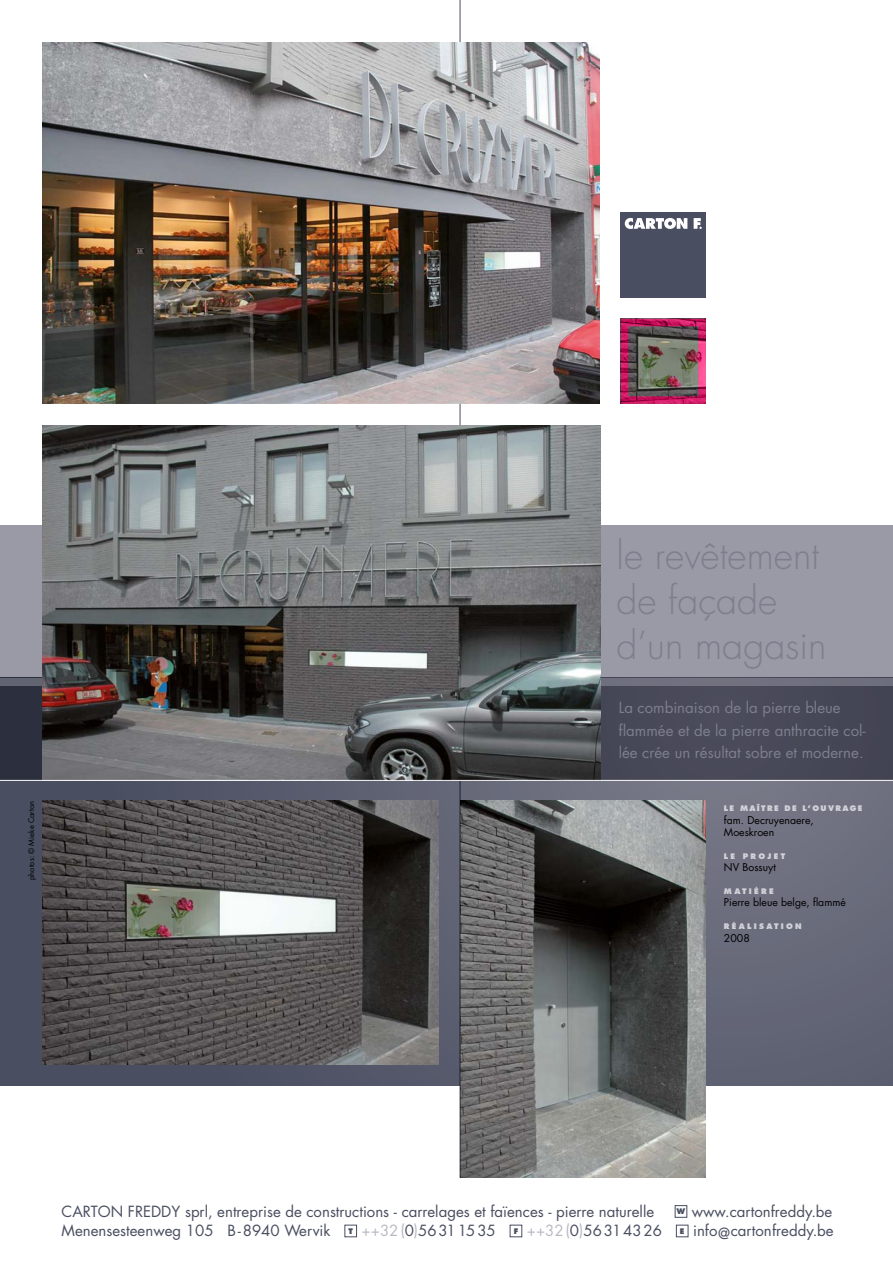
<style>
.page{position:relative;width:893px;height:1263px;background:#fff}
.page>*{position:absolute;margin:0;border:0;box-sizing:border-box;transform-origin:0 0}
.t1{font:300 37.5px/45px "Futura";color:#7d7f8d}
.t2{font:15px/19.5px "Futura";color:#494e60;text-align:right}
.t3{font:15px/22.5px "Futura";color:#7d7f8d}
.t4{font:10.5px/12.6px "Futura";color:#000}
.t5{font:800 7.5px "Futura";letter-spacing:.3em;color:#d1d1d7}
.t6{font:800 7.5px "Futura";letter-spacing:.175em;color:#d1d1d7}
.t7{font:7.5px "Futura";color:#000}
.s1{color:#bab9c2}
</style>
<div class="page">
<svg style="left:0;top:781px;width:893px;height:305px;background:#606373"></svg>
<div style="left:675px;top:1205px;width:12px;height:13px;border:1px solid #494e60"></div>
<div style="left:344px;top:1225px;width:13px;height:12px;border:1px solid #494e60"></div>
<div style="left:510px;top:1225px;width:12px;height:12px;border:1px solid #494e60"></div>
<div style="left:676px;top:1225px;width:12px;height:12px;border:1px solid #494e60"></div>
<svg style="left:0;top:525px;width:893px;height:255px;background:#787886"></svg>
<div style="left:621px;top:212px;width:85px;height:86px;background:#494e60"></div>
<svg style="left:625px;top:218px;width:62px;height:11px"></svg>
<svg style="left:694px;top:218px;width:8px;height:11px"></svg>
<img style="left:461px;top:801px;width:245px;height:377px">
<img style="left:43px;top:801px;width:396px;height:263px">
<hr style="left:460px;top:0;width:1px;height:1178px;background:#494e60">
<img style="left:43px;top:43px;width:556px;height:361px">
<img style="left:43px;top:425px;width:558px;height:355px">
<hr style="left:0;top:780px;width:893px;height:1px;background:#fff">
<img style="left:630px;top:328px;width:67px;height:67px">
<div style="left:621px;top:319px;width:85px;height:85px;border:8px solid #c7105c"></div>
<p class="t7" style="left:26px;top:880px;width:81px;rotate:-90deg">photos: © Mieke Carton</p>
<h1 class="t1" style="left:617px;top:533px;width:212px">le revêtement de façade d’un magasin</h1>
<p class="t3" style="left:619px;top:696px;width:248px">La combinaison de la pierre bleue flammée et de la pierre anthracite col&shy;lée crée un résultat sobre et moderne.</p>
<p class="t6" style="left:724px;top:804px;width:140px">LE MAÎTRE DE L’OUVRAGE</p>
<p class="t4" style="left:724px;top:813px;width:91px">fam. Decruyenaere,<br>Moeskroen</p>
<p class="t5" style="left:724px;top:851px;width:63px">LE PROJET</p>
<p class="t4" style="left:724px;top:861px;width:53px">NV Bossuyt</p>
<p class="t5" style="left:724px;top:886px;width:51px">MATIÈRE</p>
<p class="t4" style="left:724px;top:896px;width:123px">Pierre bleue belge, flammé</p>
<p class="t5" style="left:724px;top:921px;width:79px">RÉALISATION</p>
<p class="t4" style="left:724px;top:931px;width:27px">2008</p>
<p class="t2" style="left:62px;top:1201px;width:774px"><sup>W</sup> www.cartonfreddy.be<br>Menensesteenweg 105 B-8940 Wervik <sup>T</sup> <span class="s1">++32(</span>0<span class="s1">)</span>56311535 <sup>F</sup> <span class="s1">++32(</span>0<span class="s1">)</span>56314326 <sup>E</sup> info@cartonfreddy.be</p>
<p class="t2" style="left:62px;top:1201px;width:594px">CARTON FREDDY sprl, entreprise de constructions - carrelages et faïences - pierre naturelle</p>
</div>
